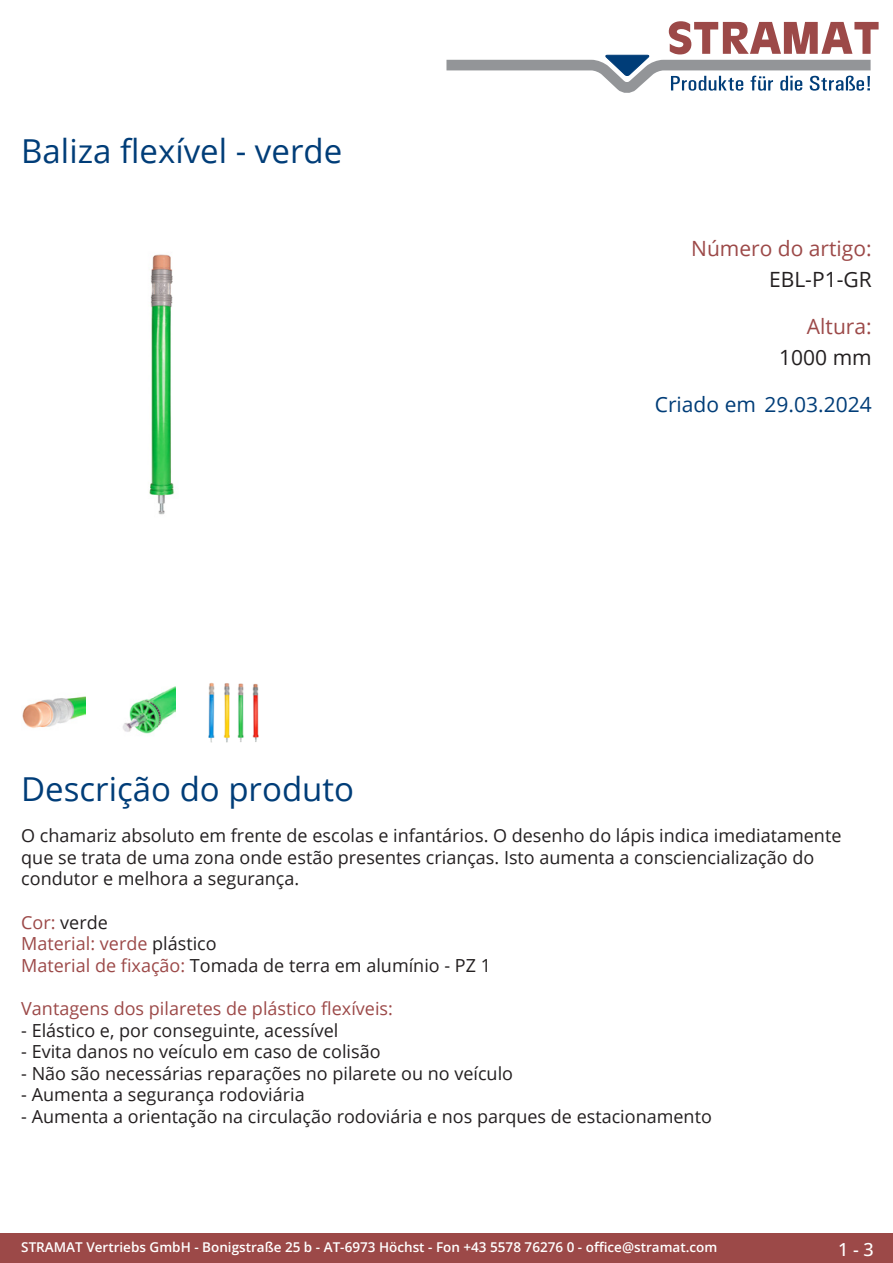
<style>
.page{position:relative;width:893px;height:1263px;background:#fff}
.page>*{position:absolute;margin:0;border:0;box-sizing:border-box;transform-origin:0 0}
.Produkttitel{font:33px "Open Sans";color:#003d78}
.TechDaten_Überschrif{font:21px "Open Sans";color:#9c4948}
.Erstellungsdatum{font:21px "Open Sans";color:#003d78}
.TechDaten_Inhalt{font:21px "Open Sans";color:#231f20}
.Beschreibung_Text{font:18px/21.6px "Open Sans";color:#231f20}
.Beschreibung_Text-2{font:18px "Open Sans";color:#9c4948}
.t1{font:500 18px "Open Sans";color:#fff}
.t2{font:600 13.5px "Open Sans";color:#fff}
.s1{color:#9c4948}
</style>
<div class="page">
<div style="left:0;top:1233px;width:893px;height:30px;background:#9c4948"></div>
<svg style="left:446px;top:21px;width:433px;height:72px"></svg>
<img style="left:149px;top:254px;width:25px;height:261px">
<img style="left:22px;top:696px;width:63px;height:32px">
<img style="left:123px;top:686px;width:52px;height:48px">
<img style="left:208px;top:683px;width:51px;height:60px">
<p class="Produkttitel" style="left:21px;top:128px;width:322px">Baliza flexível - verde</p>
<p class="TechDaten_Überschrif" style="left:691px;top:234px;width:182px">Número do artigo:</p>
<p class="TechDaten_Inhalt" style="left:769px;top:265px;width:104px">EBL-P1-GR</p>
<p class="TechDaten_Überschrif" style="left:807px;top:312px;width:66px">Altura:</p>
<p class="TechDaten_Inhalt" style="left:779px;top:343px;width:94px">1000 mm</p>
<p class="Erstellungsdatum" style="left:655px;top:390px;width:218px">Criado em 29.03.2024</p>
<p class="Produkttitel" style="left:21px;top:766px;width:334px">Descrição do produto</p>
<p class="Beschreibung_Text" style="left:21px;top:824px;width:822px">O chamariz absoluto em frente de escolas e infantários. O desenho do lápis indica imediatamente que se trata de uma zona onde estão presentes crianças. Isto aumenta a consciencialização do condutor e melhora a segurança.</p>
<p class="Beschreibung_Text" style="left:21px;top:911px;width:471px"><span class="s1">Cor:</span> verde<br><span class="s1">Material: verde</span> plástico<br><span class="s1">Material de fixação:</span> Tomada de terra em alumínio - PZ 1</p>
<p class="Beschreibung_Text-2" style="left:21px;top:996px;width:373px">Vantagens dos pilaretes de plástico flexíveis:</p>
<p class="Beschreibung_Text" style="left:21px;top:1019px;width:319px">- Elástico e, por conseguinte, acessível</p>
<p class="Beschreibung_Text" style="left:21px;top:1040px;width:361px">- Evita danos no veículo em caso de colisão</p>
<p class="Beschreibung_Text" style="left:21px;top:1062px;width:493px">- Não são necessárias reparações no pilarete ou no veículo</p>
<p class="Beschreibung_Text" style="left:21px;top:1083px;width:285px">- Aumenta a segurança rodoviária</p>
<p class="Beschreibung_Text" style="left:21px;top:1105px;width:692px">- Aumenta a orientação na circulação rodoviária e nos parques de estacionamento</p>
<p class="t2" style="left:21px;top:1238px;width:698px">STRAMAT Vertriebs GmbH - Bonigstraße 25 b - AT-6973 Höchst - Fon +43 5578 76276 0 - office@stramat.com</p>
<p class="t1" style="left:838px;top:1237px;width:37px">1 - 3</p>
</div>
